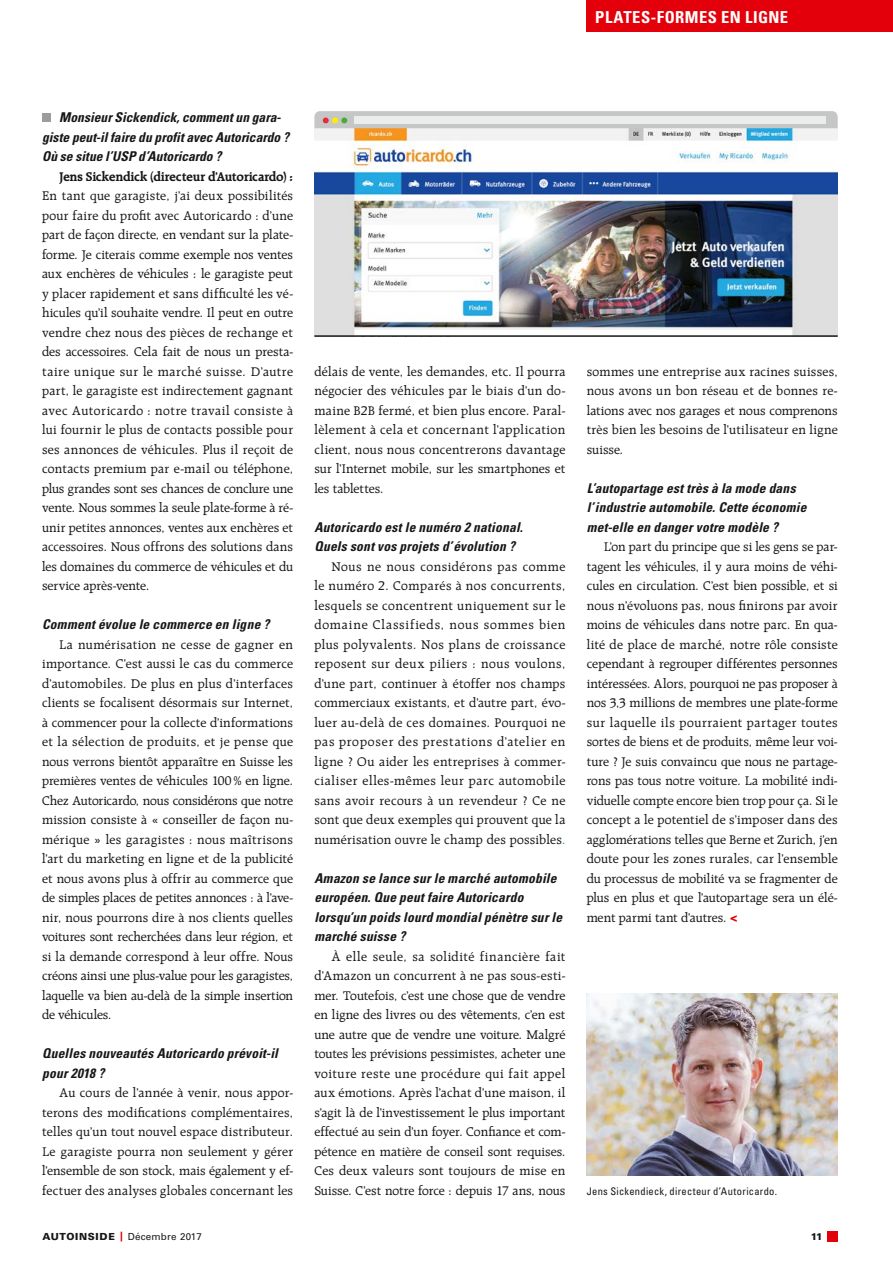
<style>
.page{position:relative;width:893px;height:1263px;background:#fff}
.page>*{position:absolute;margin:0;border:0;box-sizing:border-box;transform-origin:0 0}
.t1{font:700 condensed 16.5px "Univers LT Std";letter-spacing:.03em;color:#fff}
.t2{font:13.5px/19.5px "Raleigh LT Std";letter-spacing:.005em;color:#181716;text-align:justify}
.t3{font:italic 700 condensed 13.5px/19.5px "Univers LT Std";letter-spacing:.015em;color:#181716}
.t4{font:700 13.5px "Raleigh LT Std";letter-spacing:-.03em;color:#181716}
.t5{font:condensed 10.5px "Univers LT Std";letter-spacing:.025em;color:#181716}
.t6{font:9.75px "Univers LT Std";letter-spacing:.025em;color:#181716}
.t7{font:900 9.75px "Univers LT Std";color:#181716}
.s1{color:#009ee3}
.s2{font-family:"Impact MT Std";color:#e3000b}
.s3{font-weight:900}
.s4{font-weight:900;color:#e3000b}
</style>
<div class="page">
<div style="left:42px;top:114px;width:9px;height:8px;background:#9c9c9d"></div>
<img style="left:314px;top:128px;width:524px;height:207px">
<hr style="left:314px;top:335px;width:524px;height:2px;background:#181716">
<img style="left:587px;top:994px;width:251px;height:181px">
<svg style="left:314px;top:111px;width:524px;height:17px;background:#c8c9c7"></svg>
<div style="left:354px;top:117px;width:471px;height:7px;background:#ececec"></div>
<div style="left:827px;top:1231px;width:11px;height:11px;background:#e3000b"></div>
<div style="left:587px;top:0;width:306px;height:32px;background:#e3000b"></div>
<p class="t1" style="left:595px;top:7px;width:194px">PLATES-FORMES EN LIGNE</p>
<p class="t3" style="left:42px;top:108px;width:248px;text-indent:17px">Monsieur Sickendick, comment un gara&shy;giste peut-il faire du profit avec Autoricardo ?<br>Où se situe l’USP d’Autoricardo ?</p>
<p class="t4" style="left:59px;top:169px;width:236px">Jens Sickendick (directeur d’Autoricardo) :</p>
<p class="t2" style="left:42px;top:186px;width:253px">En tant que garagiste, j’ai deux possibilités pour faire du profit avec Autoricardo : d’une part de façon directe, en vendant sur la plate&shy;forme. Je citerais comme exemple nos ventes aux enchères de véhicules : le garagiste peut y placer rapidement et sans difficulté les vé&shy;hicules qu’il souhaite vendre. Il peut en outre vendre chez nous des pièces de rechange et des accessoires. Cela fait de nous un presta&shy;taire unique sur le marché suisse. D’autre part, le garagiste est indirectement gagnant avec Autoricardo : notre travail consiste à lui fournir le plus de contacts possible pour ses annonces de véhicules. Plus il reçoit de contacts premium par e-mail ou téléphone, plus grandes sont ses chances de conclure une vente. Nous sommes la seule plate-forme à ré&shy;unir petites annonces, ventes aux enchères et accessoires. Nous offrons des solutions dans les domaines du commerce de véhicules et du service après-vente.</p>
<p class="t3" style="left:42px;top:615px;width:229px">Comment évolue le commerce en ligne ?</p>
<p class="t2" style="left:42px;top:635px;width:253px;text-indent:17px">La numérisation ne cesse de gagner en importance. C’est aussi le cas du commerce d’automobiles. De plus en plus d’interfaces clients se focalisent désormais sur Internet, à commencer pour la collecte d’informations et la sélection de produits, et je pense que nous verrons bientôt apparaître en Suisse les premières ventes de véhicules 100% en ligne.<br>Chez Autoricardo, nous considérons que notre mission consiste à « conseiller de façon nu&shy;mérique » les garagistes : nous maîtrisons l’art du marketing en ligne et de la publicité et nous avons plus à offrir au commerce que de simples places de petites annonces : à l’ave&shy;nir, nous pourrons dire à nos clients quelles voitures sont recherchées dans leur région, et si la demande correspond à leur offre. Nous créons ainsi une plus-value pour les garagistes, laquelle va bien au-delà de la simple insertion de véhicules.</p>
<p class="t3" style="left:42px;top:1044px;width:237px">Quelles nouveautés Autoricardo prévoit-il pour 2018 ?</p>
<p class="t2" style="left:42px;top:1083px;width:253px;text-indent:17px">Au cours de l’année à venir, nous appor&shy;terons des modifications complémentaires, telles qu’un tout nouvel espace distributeur.<br>Le garagiste pourra non seulement y gérer l’ensemble de son stock, mais également y ef&shy;fectuer des analyses globales concernant les</p>
<p class="t2" style="left:314px;top:362px;width:253px">délais de vente, les demandes, etc. Il pourra négocier des véhicules par le biais d’un do&shy;maine B2B fermé, et bien plus encore. Paral&shy;lèlement à cela et concernant l’application client, nous nous concentrerons davantage sur l’Internet mobile, sur les smartphones et les tablettes.</p>
<p class="t3" style="left:314px;top:517px;width:210px">Autoricardo est le numéro 2 national.<br>Quels sont vos projets d’évolution ?</p>
<p class="t2" style="left:314px;top:557px;width:253px;text-indent:17px">Nous ne nous considérons pas comme le numéro 2. Comparés à nos concurrents, lesquels se concentrent uniquement sur le domaine Classifieds, nous sommes bien plus polyvalents. Nos plans de croissance reposent sur deux piliers : nous voulons, d’une part, continuer à étoffer nos champs commerciaux existants, et d’autre part, évo&shy;luer au-delà de ces domaines. Pourquoi ne pas proposer des prestations d’atelier en ligne ? Ou aider les entreprises à commer&shy;cialiser elles-mêmes leur parc automobile sans avoir recours à un revendeur ? Ce ne sont que deux exemples qui prouvent que la numérisation ouvre le champ des possibles<span class="s1">.</span></p>
<p class="t3" style="left:314px;top:868px;width:249px">Amazon se lance sur le marché automobile européen. Que peut faire Autoricardo lorsqu’un poids lourd mondial pénètre sur le marché suisse ?</p>
<p class="t2" style="left:314px;top:947px;width:253px;text-indent:17px">À elle seule, sa solidité financière fait d’Amazon un concurrent à ne pas sous-esti&shy;mer. Toutefois, c’est une chose que de vendre en ligne des livres ou des vêtements, c’en est une autre que de vendre une voiture. Malgré toutes les prévisions pessimistes, acheter une voiture reste une procédure qui fait appel aux émotions. Après l’achat d’une maison, il s’agit là de l’investissement le plus important effectué au sein d’un foyer. Confiance et com&shy;pétence en matière de conseil sont requises.<br>Ces deux valeurs sont toujours de mise en Suisse. C’est notre force : depuis 17 ans, nous</p>
<p class="t2" style="left:587px;top:362px;width:253px">sommes une entreprise aux racines suisses, nous avons un bon réseau et de bonnes re&shy;lations avec nos garages et nous comprenons très bien les besoins de l’utilisateur en ligne suisse.</p>
<p class="t3" style="left:587px;top:478px;width:221px">L’autopartage est très à la mode dans l’industrie automobile. Cette économie met-elle en danger votre modèle ?</p>
<p class="t2" style="left:587px;top:537px;width:253px;text-indent:17px">L’on part du principe que si les gens se par&shy;tagent les véhicules, il y aura moins de véhi&shy;cules en circulation. C’est bien possible, et si nous n’évoluons pas, nous finirons par avoir moins de véhicules dans notre parc. En qua&shy;lité de place de marché, notre rôle consiste cependant à regrouper différentes personnes intéressées. Alors, pourquoi ne pas proposer à nos 3,3 millions de membres une plate-forme sur laquelle ils pourraient partager toutes sortes de biens et de produits, même leur voi&shy;ture ? Je suis convaincu que nous ne partage&shy;rons pas tous notre voiture. La mobilité indi&shy;viduelle compte encore bien trop pour ça. Si le concept a le potentiel de s’imposer dans des agglomérations telles que Berne et Zurich, j’en doute pour les zones rurales, car l’ensemble du processus de mobilité va se fragmenter de plus en plus et que l’autopartage sera un élé&shy;ment parmi tant d’autres. <span class="s2">&lt;</span></p>
<p class="t5" style="left:587px;top:1184px;width:192px">Jens Sickendieck, directeur d’Autoricardo.</p>
<p class="t6" style="left:43px;top:1231px;width:161px"><span class="s3">AUTOINSIDE</span> <span class="s4">|</span> Décembre 2017</p>
<p class="t7" style="left:811px;top:1231px;width:13px">11</p>
</div>
